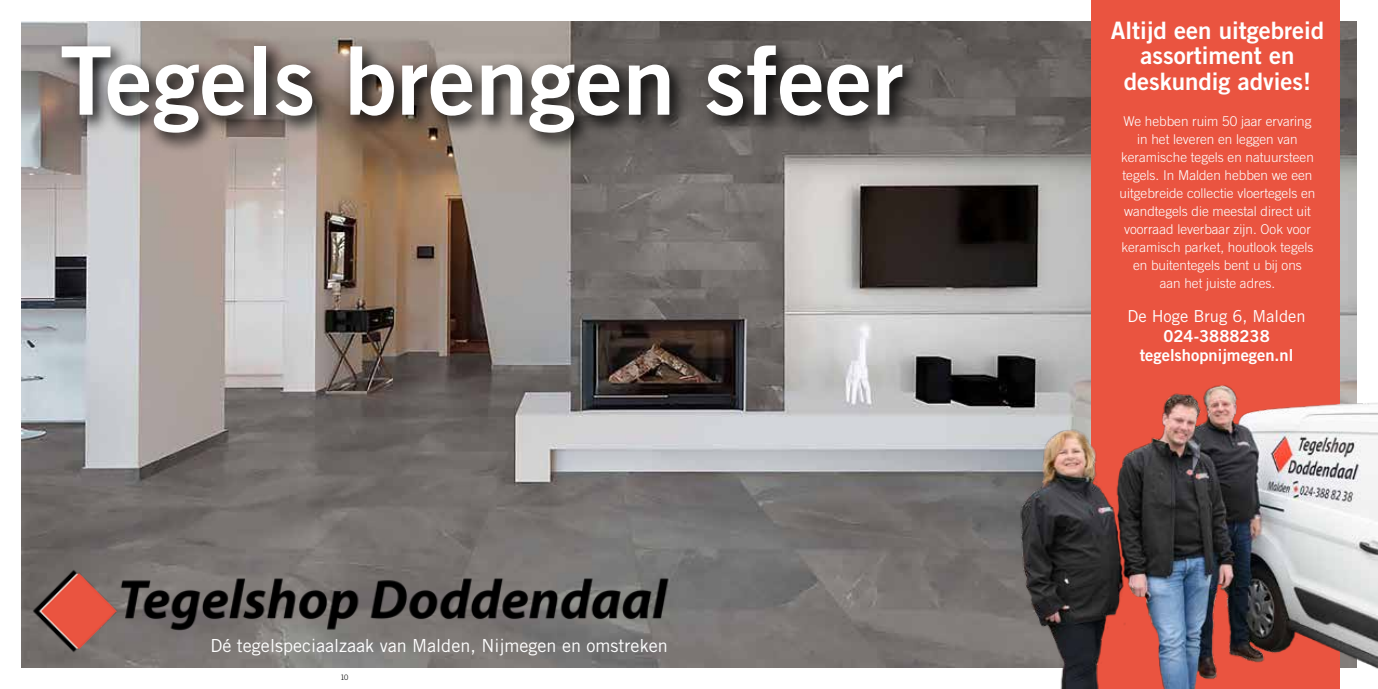
<style>
.page{position:relative;width:1378px;height:689px;background:#fff}
.page>*{position:absolute;margin:0;border:0;box-sizing:border-box;transform-origin:0 0}
.t1{font:94.5px "Trade Gothic LT Std Bd 2";color:#fff}
.t2{font:24px/25.5px "Trade Gothic LT Std Bd 2";color:#fff;text-align:center}
.t3{font:18px "Trade Gothic LT Std";color:#fff}
.t4{font:16.5px/19.5px "Trade Gothic LT Std Bd 2";color:#fff;text-align:center}
.t5{font:16.5px "Trade Gothic LT Std";color:#fff}
.t6{font:300 13.5px/18px "Trade Gothic LT Std";color:#fff;text-align:center}
.t7{font:300 7.5px "Trade Gothic LT Std";color:#000}
</style>
<div class="page">
<img style="left:21px;top:21px;width:1070px;height:647px">
<img style="left:31px;top:565px;width:643px;height:93px">
<svg style="left:54px;top:38px;width:635px;height:115px;background:#736a65"></svg>
<img style="left:1339px;top:21px;width:17px;height:343px">
<svg style="left:689px;top:38px;width:233px;height:115px;background:#524e4c"></svg>
<div style="left:1091px;top:0;width:248px;height:689px;background:#ea5440"></div>
<img style="left:1016px;top:364px;width:362px;height:325px">
<h1 class="t1" style="left:60px;top:22px;width:845px">Tegels brengen sfeer</h1>
<h3 class="t3" style="left:210px;top:634px;width:459px">Dé tegelspeciaalzaak van Malden, Nijmegen en omstreken</h3>
<p class="t7" style="left:341px;top:672px;width:9px">10</p>
<h2 class="t2" style="left:1111px;top:17px;width:215px">Altijd een uitgebreid assortiment en deskundig advies!</h2>
<p class="t6" style="left:1119px;top:112px;width:197px">We hebben ruim 50 jaar ervaring in het leveren en leggen van keramische tegels en natuursteen tegels. In Malden hebben we een uitgebreide collectie vloertegels en wandtegels die meestal direct uit voorraad leverbaar zijn. Ook voor keramisch parket, houtlook tegels en buitentegels bent u bij ons<br>aan het juiste adres.</p>
<p class="t5" style="left:1127px;top:306px;width:180px">De Hoge Brug 6, Malden</p>
<p class="t4" style="left:1140px;top:326px;width:155px">024-3888238 tegelshopnijmegen.nl</p>
</div>
